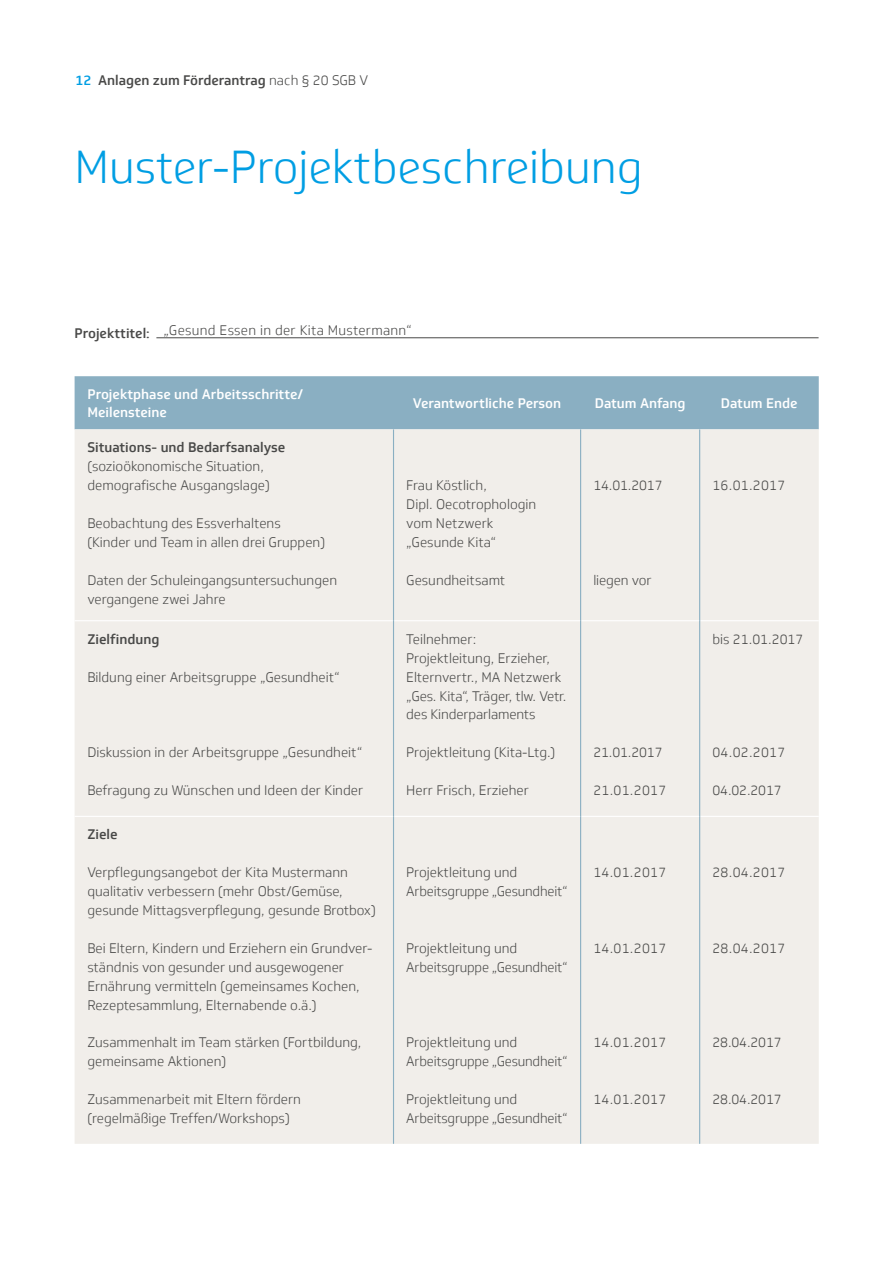
<style>
.page{position:relative;width:893px;height:1263px;background:#fff}
.page>*{position:absolute;margin:0;border:0;box-sizing:border-box;transform-origin:0 0}
.Headline_30pt{font:300 45px "Soleto TK Headline";color:#009ee3}
.Beispieltext_Handsch{font:300 13.5px/18.9px "Soleto TK";color:#494948}
.Marginalie_7pt{font:300 13.5px "Soleto TK";color:#494948}
.Copy_9pt{font:300 13.5px "Soleto TK";color:#494948}
.Copy_9pt-2{font:300 13.5px "Soleto TK";letter-spacing:.02em;color:#494948}
.Rubrik_Linksbündig_9{font:500 13.5px "Soleto TK Headline";color:#fff}
.Rubrik_Zentriert_9pt{font:500 13.5px "Soleto TK Headline";color:#fff}
.t1{font:500 13.5px "Soleto TK Headline";color:#494948}
.Medium_Linksbündig_9{font:500 13.5px "Soleto TK";color:#494948}
.Copy_9pt-3{font:500 13.5px "Soleto TK";color:#494948}
.s1{color:#009ee3}
.s2{font-family:"Soleto TK";font-weight:300}
.s3{font-family:"Soleto TK Headline";font-weight:500}
</style>
<div class="page">
<hr style="left:156px;top:337px;width:663px;height:1px;background:#494948">
<div style="left:75px;top:376px;width:744px;height:53px;background:#8aafc2"></div>
<div style="left:75px;top:429px;width:744px;height:715px;background:#f1eeea"></div>
<hr style="left:75px;top:620px;width:318px;height:1px;background:#fff">
<hr style="left:394px;top:620px;width:186px;height:1px;background:#fff">
<hr style="left:581px;top:620px;width:118px;height:1px;background:#fff">
<hr style="left:700px;top:620px;width:119px;height:1px;background:#fff">
<hr style="left:75px;top:816px;width:318px;height:1px;background:#fff">
<hr style="left:394px;top:816px;width:186px;height:1px;background:#fff">
<hr style="left:581px;top:816px;width:118px;height:1px;background:#fff">
<hr style="left:700px;top:816px;width:119px;height:1px;background:#fff">
<hr style="left:393px;top:429px;width:1px;height:192px;background:#8aafc2">
<hr style="left:393px;top:621px;width:1px;height:195px;background:#8aafc2">
<hr style="left:393px;top:816px;width:1px;height:328px;background:#8aafc2">
<hr style="left:580px;top:429px;width:1px;height:192px;background:#8aafc2">
<hr style="left:580px;top:621px;width:1px;height:195px;background:#8aafc2">
<hr style="left:580px;top:816px;width:1px;height:328px;background:#8aafc2">
<hr style="left:699px;top:429px;width:1px;height:192px;background:#8aafc2">
<hr style="left:699px;top:621px;width:1px;height:195px;background:#8aafc2">
<hr style="left:699px;top:816px;width:1px;height:328px;background:#8aafc2">
<p class="t1" style="left:75px;top:72px;width:294px"><span class="s1">12</span> Anlagen zum Förderantrag <span class="s2">nach § 20 SGB V</span></p>
<p class="Headline_30pt" style="left:74px;top:141px;width:570px">Muster-Projektbeschreibung</p>
<p class="Copy_9pt-2" style="left:74px;top:323px;width:339px"><span class="s3">Projekttitel:</span> „Gesund Essen in der Kita Mustermann“</p>
<p class="Rubrik_Linksbündig_9" style="left:87px;top:385px;width:217px">Projektphase und Arbeitsschritte/</p>
<p class="Rubrik_Linksbündig_9" style="left:87px;top:404px;width:81px">Meilensteine</p>
<p class="Medium_Linksbündig_9" style="left:87px;top:439px;width:200px">Situations- und Bedarfsanalyse</p>
<p class="Copy_9pt" style="left:87px;top:459px;width:178px">(sozioökonomische Situation,</p>
<p class="Copy_9pt" style="left:87px;top:478px;width:184px">demografische Ausgangslage)</p>
<p class="Marginalie_7pt" style="left:87px;top:515px;width:195px">Beobachtung des Essverhaltens</p>
<p class="Marginalie_7pt" style="left:87px;top:534px;width:239px">(Kinder und Team in allen drei Gruppen)</p>
<p class="Marginalie_7pt" style="left:87px;top:572px;width:251px">Daten der Schuleingangsuntersuchungen</p>
<p class="Marginalie_7pt" style="left:87px;top:591px;width:140px">vergangene zwei Jahre</p>
<p class="Copy_9pt-3" style="left:87px;top:631px;width:74px">Zielfindung</p>
<p class="Marginalie_7pt" style="left:87px;top:669px;width:254px">Bildung einer Arbeitsgruppe „Gesundheit“</p>
<p class="Marginalie_7pt" style="left:87px;top:744px;width:277px">Diskussion in der Arbeitsgruppe „Gesundheit“</p>
<p class="Marginalie_7pt" style="left:87px;top:782px;width:277px">Befragung zu Wünschen und Ideen der Kinder</p>
<p class="Copy_9pt-3" style="left:87px;top:826px;width:32px">Ziele</p>
<p class="Beispieltext_Handsch" style="left:87px;top:863px;width:290px">Verpflegungsangebot der Kita Mustermann qualitativ verbessern (mehr Obst/Gemüse, gesunde Mittagsverpflegung, gesunde Brotbox)</p>
<p class="Beispieltext_Handsch" style="left:87px;top:939px;width:287px">Bei Eltern, Kindern und Erziehern ein Grundver&shy;ständnis von gesunder und ausgewogener Ernährung vermitteln (gemeinsames Kochen, Rezeptesammlung, Elternabende o.ä.)</p>
<p class="Beispieltext_Handsch" style="left:87px;top:1033px;width:276px">Zusammenhalt im Team stärken (Fortbildung, gemeinsame Aktionen)</p>
<p class="Beispieltext_Handsch" style="left:87px;top:1090px;width:215px">Zusammenarbeit mit Eltern fördern</p>
<p class="Beispieltext_Handsch" style="left:87px;top:1109px;width:204px">(regelmäßige Treffen/Workshops)</p>
<p class="Rubrik_Zentriert_9pt" style="left:413px;top:395px;width:150px">Verantwortliche Person</p>
<p class="Rubrik_Zentriert_9pt" style="left:595px;top:395px;width:92px">Datum Anfang</p>
<p class="Rubrik_Zentriert_9pt" style="left:721px;top:395px;width:78px">Datum Ende</p>
<p class="Marginalie_7pt" style="left:406px;top:478px;width:82px">Frau Köstlich,</p>
<p class="Marginalie_7pt" style="left:406px;top:496px;width:131px">Dipl. Oecotrophologin</p>
<p class="Marginalie_7pt" style="left:406px;top:515px;width:89px">vom Netzwerk</p>
<p class="Marginalie_7pt" style="left:406px;top:534px;width:92px">„Gesunde Kita“</p>
<p class="Marginalie_7pt" style="left:406px;top:572px;width:100px">Gesundheitsamt</p>
<p class="Beispieltext_Handsch" style="left:406px;top:630px;width:72px">Teilnehmer:</p>
<p class="Beispieltext_Handsch" style="left:406px;top:649px;width:162px">Projektleitung, Erzieher,<br>Elternvertr., MA Netzwerk „Ges. Kita“, Träger, tlw. Vetr. des Kinderparlaments</p>
<p class="Beispieltext_Handsch" style="left:406px;top:743px;width:150px">Projektleitung (Kita-Ltg.)</p>
<p class="Beispieltext_Handsch" style="left:406px;top:781px;width:124px">Herr Frisch, Erzieher</p>
<p class="Beispieltext_Handsch" style="left:593px;top:476px;width:71px">14.01.2017</p>
<p class="Beispieltext_Handsch" style="left:593px;top:571px;width:60px">liegen vor</p>
<p class="Beispieltext_Handsch" style="left:593px;top:743px;width:71px">21.01.2017</p>
<p class="Beispieltext_Handsch" style="left:593px;top:781px;width:74px">21.01.2017</p>
<p class="Beispieltext_Handsch" style="left:406px;top:863px;width:163px">Projektleitung und<br>Arbeitsgruppe „Gesundheit“</p>
<p class="Beispieltext_Handsch" style="left:593px;top:863px;width:74px">14.01.2017</p>
<p class="Beispieltext_Handsch" style="left:406px;top:939px;width:163px">Projektleitung und<br>Arbeitsgruppe „Gesundheit“</p>
<p class="Beispieltext_Handsch" style="left:593px;top:939px;width:74px">14.01.2017</p>
<p class="Beispieltext_Handsch" style="left:406px;top:1033px;width:163px">Projektleitung und<br>Arbeitsgruppe „Gesundheit“</p>
<p class="Beispieltext_Handsch" style="left:406px;top:1090px;width:113px">Projektleitung und</p>
<p class="Beispieltext_Handsch" style="left:406px;top:1109px;width:163px">Arbeitsgruppe „Gesundheit“</p>
<p class="Beispieltext_Handsch" style="left:593px;top:1033px;width:74px">14.01.2017</p>
<p class="Beispieltext_Handsch" style="left:593px;top:1090px;width:74px">14.01.2017</p>
<p class="Beispieltext_Handsch" style="left:712px;top:476px;width:74px">16.01.2017</p>
<p class="Beispieltext_Handsch" style="left:712px;top:630px;width:93px">bis 21.01.2017</p>
<p class="Beispieltext_Handsch" style="left:712px;top:743px;width:74px">04.02.2017</p>
<p class="Beispieltext_Handsch" style="left:712px;top:781px;width:71px">04.02.2017</p>
<p class="Beispieltext_Handsch" style="left:712px;top:863px;width:74px">28.04.2017</p>
<p class="Beispieltext_Handsch" style="left:712px;top:939px;width:74px">28.04.2017</p>
<p class="Beispieltext_Handsch" style="left:712px;top:1033px;width:71px">28.04.2017</p>
<p class="Beispieltext_Handsch" style="left:712px;top:1090px;width:71px">28.04.2017</p>
</div>
